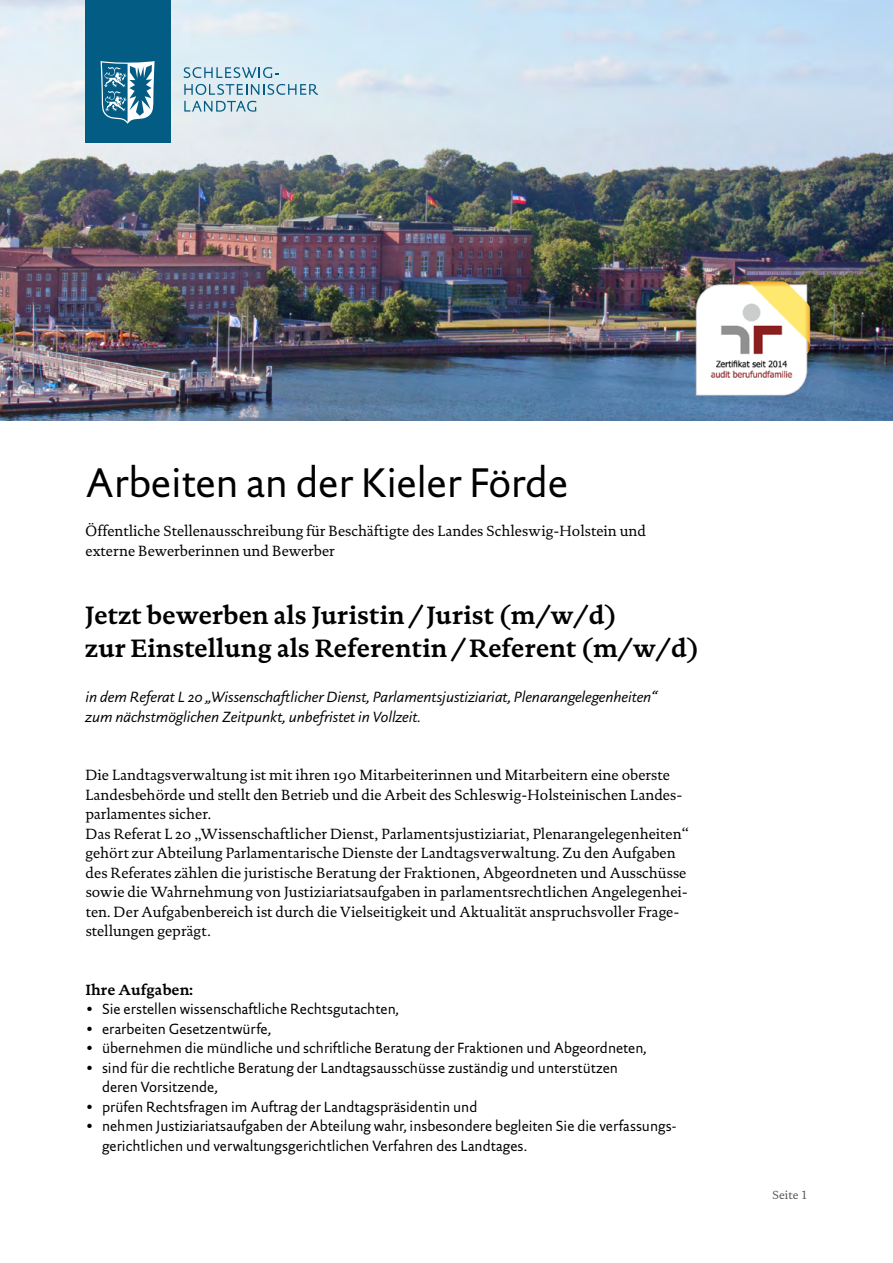
<style>
.page{position:relative;width:893px;height:1263px;background:#fff}
.page>*{position:absolute;margin:0;border:0;box-sizing:border-box;transform-origin:0 0}
.H1_-_Titelseite{font:42px "DTL Documenta Sans TOT";letter-spacing:-.01em;color:#000}
.H2_-_Titelseite__Ste{font:700 25.5px/33px "DTL Documenta TOT";color:#000}
.P_-_Fließtext_Serif{font:15px/19.5px "DTL Documenta TOT";color:#000}
.P_-_Aufzählung{font:15px/19.5px "DTL Documenta Sans TOT";color:#000}
.P_-_Aufzählung_letzt{font:15px/19.5px "DTL Documenta Sans TOT";color:#000}
.P___Titelseite__Stel{font:italic 15px/19.5px "DTL Documenta Sans TOT";color:#000}
.P___Öffentliche_Stel{font:15px/19.5px "DTL Documenta TOT";color:#000}
.H3_-_Überschriften_A{font:700 15px "DTL Documenta TOT";color:#000}
.t1{font:12px "DTL Documenta TOT";letter-spacing:.005em;color:#575756}
</style>
<div class="page">
<img style="left:0;top:0;width:893px;height:421px">
<img style="left:687px;top:274px;width:129px;height:130px">
<svg style="left:184px;top:67px;width:95px;height:11px"></svg>
<svg style="left:184px;top:84px;width:134px;height:11px"></svg>
<svg style="left:184px;top:101px;width:72px;height:11px"></svg>
<div style="left:85px;top:0;width:85px;height:142px;background:#035c84"></div>
<svg style="left:101px;top:61px;width:54px;height:63px"></svg>
<h1 class="H1_-_Titelseite" style="left:85px;top:457px;width:485px">Arbeiten an der Kieler Förde</h1>
<p class="P___Öffentliche_Stel" style="left:85px;top:521px;width:563px">Öffentliche Stellenausschreibung für Beschäftigte des Landes Schleswig-Holstein und externe Bewerberinnen und Bewerber</p>
<h2 class="H2_-_Titelseite__Ste" style="left:85px;top:598px;width:615px">Jetzt bewerben als Juristin/Jurist (m/w/d)<br>zur Einstellung als Referentin/Referent (m/w/d)</h2>
<p class="P___Titelseite__Stel" style="left:85px;top:687px;width:573px">in dem Referat L 20 „Wissenschaftlicher Dienst, Parlamentsjustiziariat, Plenarangelegenheiten“ zum nächstmöglichen Zeitpunkt, unbefristet in Vollzeit.</p>
<p class="P_-_Fließtext_Serif" style="left:85px;top:765px;width:605px">Die Landtagsverwaltung ist mit ihren 190 Mitarbeiterinnen und Mitarbeitern eine oberste Landesbehörde und stellt den Betrieb und die Arbeit des Schleswig-Holsteinischen Landes&shy;parlamentes sicher.<br>Das Referat L 20 „Wissenschaftlicher Dienst, Parlamentsjustiziariat, Plenarangelegenheiten“ gehört zur Abteilung Parlamentarische Dienste der Landtagsverwaltung. Zu den Aufgaben des Referates zählen die juristische Beratung der Fraktionen, Abgeordneten und Ausschüsse sowie die Wahrnehmung von Justiziariatsaufgaben in parlamentsrechtlichen Angelegenhei&shy;ten. Der Aufgabenbereich ist durch die Vielseitigkeit und Aktualität anspruchsvoller Frage&shy;stellungen geprägt.</p>
<h3 class="H3_-_Überschriften_A" style="left:85px;top:980px;width:109px">Ihre Aufgaben:</h3>
<p class="P_-_Aufzählung" style="left:85px;top:999px;width:315px">• Sie erstellen wissenschaftliche Rechtsgutachten,</p>
<p class="P_-_Aufzählung" style="left:85px;top:1018px;width:187px">• erarbeiten Gesetzentwürfe,</p>
<p class="P_-_Aufzählung" style="left:85px;top:1038px;width:563px">• übernehmen die mündliche und schriftliche Beratung der Fraktionen und Abgeordneten,</p>
<p class="P_-_Aufzählung" style="left:102px;top:1057px;width:517px;text-indent:-17px">• sind für die rechtliche Beratung der Landtagsausschüsse zuständig und unterstützen deren Vorsitzende,</p>
<p class="P_-_Aufzählung" style="left:85px;top:1096px;width:394px">• prüfen Rechtsfragen im Auftrag der Landtagspräsidentin und</p>
<p class="P_-_Aufzählung_letzt" style="left:102px;top:1116px;width:576px;text-indent:-17px">• nehmen Justiziariatsaufgaben der Abteilung wahr, insbesondere begleiten Sie die verfassungs&shy;gerichtlichen und verwaltungsgerichtlichen Verfahren des Landtages.</p>
<p class="t1" style="left:772px;top:1188px;width:37px">Seite 1</p>
</div>
